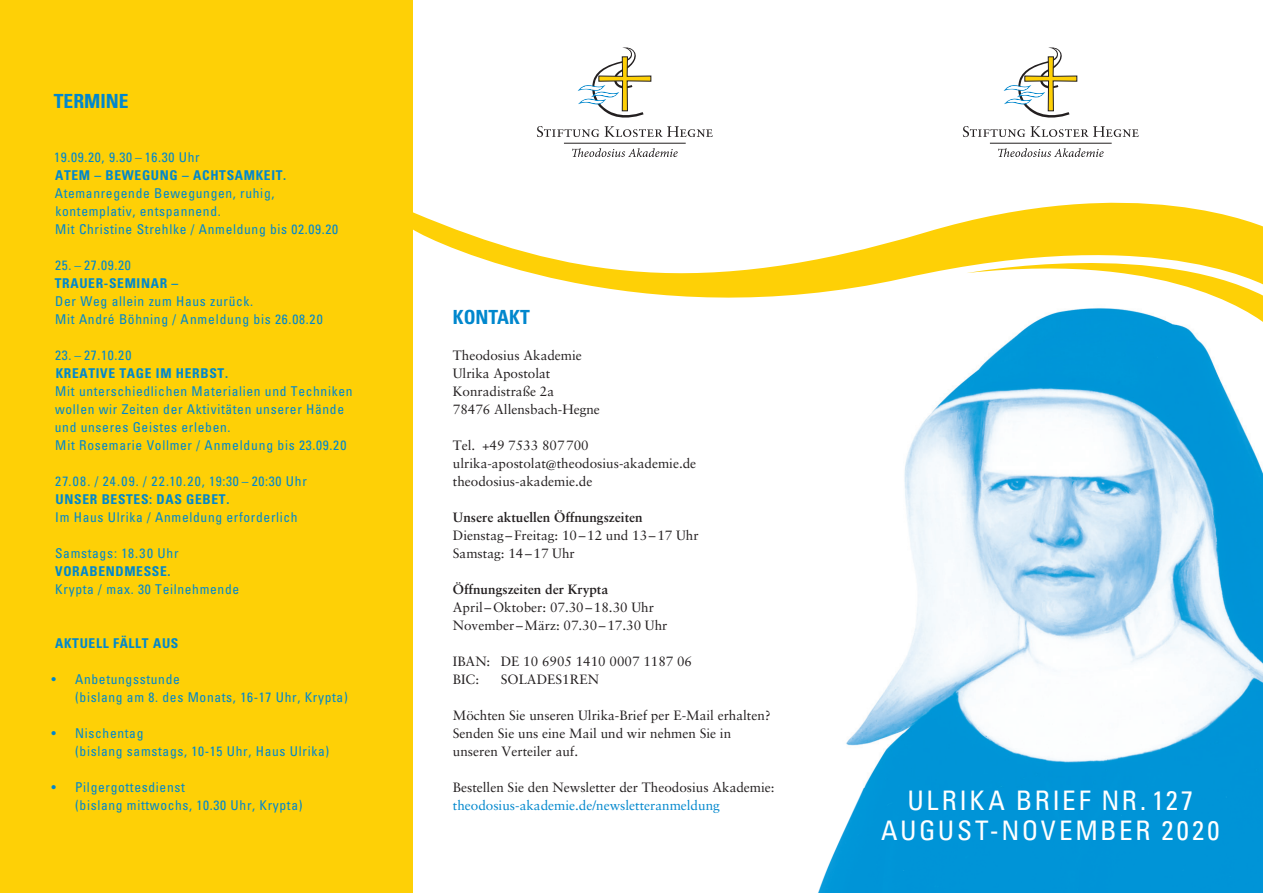
<style>
.page{position:relative;width:1263px;height:893px;background:#fff}
.page>*{position:absolute;margin:0;border:0;box-sizing:border-box;transform-origin:0 0}
.t1{font:condensed 27px/30px "Univers";letter-spacing:.095em;color:#fff;text-align:center}
.t2{font:700 condensed 19.5px "Univers LT Std";color:#0087cd}
.t3{font:condensed 13.5px/18px "Univers LT Std";letter-spacing:.05em;color:#0087cd}
.t4{font:13.5px/18px "Sabon LT Std";color:#231f20}
.t5{font:700 condensed 13.5px "Univers LT Std";letter-spacing:.05em;color:#0087cd}
.t6{font:700 13.5px "Sabon LT Std";color:#231f20}
.t7{font:13.5px "Sabon LT Std";color:#0087cd}
</style>
<div class="page">
<img style="left:818px;top:337px;width:445px;height:556px">
<svg style="left:412px;top:170px;width:851px;height:167px"></svg>
<hr style="left:990px;top:143px;width:122px;height:1px;background:#231f20">
<svg style="left:963px;top:47px;width:176px;height:90px"></svg>
<svg style="left:998px;top:148px;width:106px;height:9px"></svg>
<hr style="left:564px;top:143px;width:122px;height:1px;background:#231f20">
<svg style="left:537px;top:47px;width:176px;height:90px"></svg>
<svg style="left:572px;top:148px;width:106px;height:9px"></svg>
<div style="left:0;top:0;width:412px;height:893px;background:#fed006"></div>
<h2 class="t2" style="left:54px;top:89px;width:76px">TERMINE</h2>
<p class="t3" style="left:54px;top:148px;width:147px">19.09.20, 9.30 – 16.30 Uhr</p>
<p class="t5" style="left:55px;top:167px;width:233px">ATEM – BEWEGUNG – ACHTSAMKEIT.</p>
<p class="t3" style="left:55px;top:184px;width:285px">Atemanregende Bewegungen, ruhig, kontemplativ, entspannend.<br>Mit Christine Strehlke / Anmeldung bis 02.09.20</p>
<p class="t3" style="left:55px;top:256px;width:77px">25. – 27.09.20</p>
<p class="t5" style="left:55px;top:275px;width:125px">TRAUER-SEMINAR –</p>
<p class="t3" style="left:55px;top:292px;width:269px">Der Weg allein zum Haus zurück.<br>Mit André Böhning / Anmeldung bis 26.08.20</p>
<p class="t3" style="left:55px;top:346px;width:78px">23. – 27.10.20</p>
<p class="t5" style="left:56px;top:365px;width:174px">KREATIVE TAGE IM HERBST.</p>
<p class="t3" style="left:55px;top:382px;width:299px">Mit unterschiedlichen Materialien und Techniken wollen wir Zeiten der Aktivitäten unserer Hände und unseres Geistes erleben.<br>Mit Rosemarie Vollmer / Anmeldung bis 23.09.20</p>
<p class="t3" style="left:55px;top:472px;width:253px">27.08. / 24.09. / 22.10.20, 19:30 – 20:30 Uhr</p>
<p class="t5" style="left:56px;top:491px;width:175px">UNSER BESTES: DAS GEBET.</p>
<p class="t3" style="left:55px;top:508px;width:244px">Im Haus Ulrika / Anmeldung erforderlich</p>
<p class="t3" style="left:55px;top:544px;width:125px">Samstags: 18.30 Uhr</p>
<p class="t5" style="left:55px;top:563px;width:117px">VORABENDMESSE.</p>
<p class="t3" style="left:55px;top:580px;width:185px">Krypta / max. 30 Teilnehmende</p>
<p class="t5" style="left:55px;top:635px;width:125px">AKTUELL FÄLLT AUS</p>
<p class="t3" style="left:75px;top:670px;width:274px;text-indent:-24px">• Anbetungsstunde<br>(bislang am 8. des Monats, 16-17 Uhr, Krypta)</p>
<p class="t3" style="left:75px;top:724px;width:256px;text-indent:-24px">• Nischentag<br>(bislang samstags, 10-15 Uhr, Haus Ulrika)</p>
<p class="t3" style="left:75px;top:778px;width:229px;text-indent:-24px">• Pilgergottesdienst<br>(bislang mittwochs, 10.30 Uhr, Krypta)</p>
<h2 class="t2" style="left:453px;top:305px;width:78px">KONTAKT</h2>
<p class="t4" style="left:453px;top:346px;width:149px">Theodosius Akademie<br>Ulrika Apostolat<br>Konradistraße 2a<br>78476 Allensbach-Hegne</p>
<p class="t4" style="left:453px;top:436px;width:245px">Tel. +49 7533 807 700 ulrika-apostolat@theodosius-akademie.de theodosius-akademie.de</p>
<p class="t6" style="left:453px;top:509px;width:191px">Unsere aktuellen Öffnungszeiten</p>
<p class="t4" style="left:453px;top:526px;width:247px">Dienstag – Freitag: 10 – 12 und 13 – 17 Uhr<br>Samstag: 14 – 17 Uhr</p>
<p class="t6" style="left:453px;top:581px;width:157px">Öffnungszeiten der Krypta</p>
<p class="t4" style="left:453px;top:598px;width:216px">April – Oktober: 07.30 – 18.30 Uhr<br>November – März: 07.30 – 17.30 Uhr</p>
<p class="t4" style="left:453px;top:652px;width:241px">IBAN: DE 10 6905 1410 0007 1187 06<br>BIC:</p>
<p class="t4" style="left:501px;top:670px;width:100px">SOLADES1REN</p>
<p class="t4" style="left:453px;top:706px;width:320px">Möchten Sie unseren Ulrika-Brief per E-Mail erhalten?<br>Senden Sie uns eine Mail und wir nehmen Sie in unseren Verteiler auf.</p>
<p class="t4" style="left:453px;top:778px;width:323px">Bestellen Sie den Newsletter der Theodosius Akademie:</p>
<p class="t7" style="left:453px;top:797px;width:269px">theodosius-akademie.de/newsletteranmeldung</p>
<h1 class="t1" style="left:881px;top:785px;width:340px">ULRIKA BRIEF NR. 127<br>AUGUST-NOVEMBER 2020</h1>
</div>
